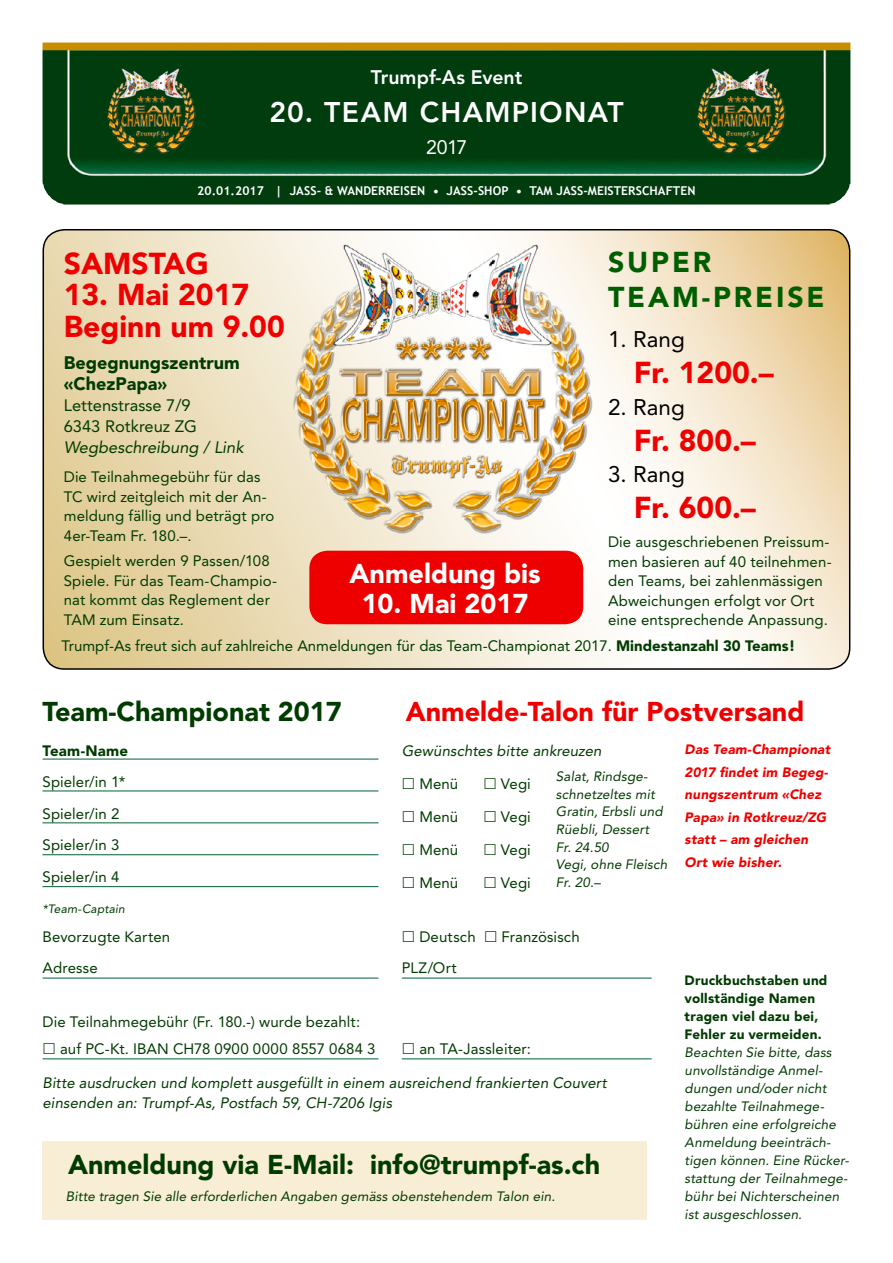
<style>
.page{position:relative;width:893px;height:1263px;background:#fff}
.page>*{position:absolute;margin:0;border:0;box-sizing:border-box;transform-origin:0 0}
.t1{font:900 30px "Avenir LT Std";color:#ef0000}
.t2{font:900 28.5px "Avenir LT Std";letter-spacing:.1em;color:#005d00}
.t3{font:800 28.2px "Avenir LT Std";letter-spacing:.045em;color:#fff}
.t4{font:900 27px "Avenir LT Std";color:#003b00}
.t5{font:900 27px "Avenir LT Std";color:#ef0000}
.t6{font:900 27px "Avenir LT Std";color:#fff}
.t7{font:22.5px "Avenir LT Std";color:#000}
.t8{font:800 19.5px "Avenir LT Std";color:#fff}
.t9{font:19.5px "Avenir LT Std";color:#fff}
.t10{font:900 18px "Avenir LT Std";color:#003b00}
.t11{font:16.5px "Avenir LT Std";color:#003b00}
.t12{font:italic 16.5px "Avenir LT Std";color:#003b00}
.t13{font:15px/19.5px "Avenir LT Std";letter-spacing:.005em;color:#003b00}
.t14{font:italic 15px "Avenir LT Std";letter-spacing:.005em;color:#003b00}
.t15{font:900 15px "Avenir LT Std";letter-spacing:.01em;color:#003b00}
.t16{font:italic 13.5px/17.7px "Avenir LT Std";letter-spacing:.01em;color:#003b00}
.t17{font:italic 900 13.5px "Avenir LT Std";letter-spacing:.015em;color:#ef0000}
.t18{font:900 13.5px "Avenir LT Std";letter-spacing:.015em;color:#003b00}
.t19{font:700 12.15px "Trebuchet MS";letter-spacing:.005em;color:#fff}
.t20{font:italic 12px "Avenir LT Std";letter-spacing:.015em;color:#003b00}
.s1{font-weight:900}
</style>
<div class="page">
<svg style="left:43px;top:230px;width:807px;height:439px;background:#efe1c3"></svg>
<div style="left:43px;top:229px;width:807px;height:441px;border:2px solid #000;border-radius:21px"></div>
<img style="left:43px;top:43px;width:807px;height:162px">
<img style="left:101px;top:67px;width:102px;height:90px">
<img style="left:691px;top:67px;width:102px;height:90px">
<img style="left:270px;top:238px;width:348px;height:306px">
<div style="left:43px;top:1141px;width:604px;height:78px;background:#f8edd5"></div>
<hr style="left:43px;top:791px;width:335px;height:1px;background:#006034">
<hr style="left:43px;top:823px;width:335px;height:1px;background:#006034">
<hr style="left:43px;top:854px;width:335px;height:1px;background:#006034">
<hr style="left:43px;top:886px;width:335px;height:1px;background:#006034">
<hr style="left:43px;top:759px;width:335px;height:1px;background:#006034">
<hr style="left:43px;top:978px;width:335px;height:1px;background:#006034">
<hr style="left:402px;top:978px;width:250px;height:1px;background:#006034">
<hr style="left:43px;top:1058px;width:335px;height:1px;background:#006034">
<hr style="left:402px;top:1058px;width:250px;height:1px;background:#006034">
<div style="left:309px;top:551px;width:274px;height:73px;background:#ef0000;border-radius:18px"></div>
<p class="t8" style="left:371px;top:66px;width:153px">Trumpf-As Event</p>
<p class="t3" style="left:269px;top:96px;width:356px">20. TEAM CHAMPIONAT</p>
<p class="t9" style="left:426px;top:136px;width:43px">2017</p>
<p class="t19" style="left:197px;top:183px;width:500px">20.01.2017 | JASS- &amp; WANDERREISEN • JASS-SHOP • TAM JASS-MEISTERSCHAFTEN</p>
<p class="t1" style="left:64px;top:245px;width:147px">SAMSTAG</p>
<p class="t1" style="left:64px;top:276px;width:187px">13. Mai 2017</p>
<p class="t1" style="left:64px;top:308px;width:223px">Beginn um 9.00</p>
<p class="t10" style="left:64px;top:351px;width:177px">Begegnungszentrum</p>
<p class="t10" style="left:64px;top:372px;width:105px">«ChezPapa»</p>
<p class="t11" style="left:64px;top:395px;width:128px">Lettenstrasse 7/9</p>
<p class="t11" style="left:64px;top:416px;width:135px">6343 Rotkreuz ZG</p>
<p class="t12" style="left:64px;top:437px;width:181px">Wegbeschreibung / Link</p>
<p class="t13" style="left:64px;top:467px;width:198px">Die Teilnahmegebühr für das</p>
<p class="t13" style="left:64px;top:487px;width:205px">TC wird zeitgleich mit der An-</p>
<p class="t13" style="left:64px;top:506px;width:212px">meldung fällig und beträgt pro</p>
<p class="t13" style="left:64px;top:526px;width:129px">4er-Team Fr. 180.–.</p>
<p class="t13" style="left:64px;top:551px;width:208px">Gespielt werden 9 Passen/108</p>
<p class="t13" style="left:64px;top:571px;width:215px">Spiele. Für das Team-Champio-</p>
<p class="t13" style="left:64px;top:590px;width:208px">nat kommt das Reglement der</p>
<p class="t13" style="left:64px;top:610px;width:122px">TAM zum Einsatz.</p>
<p class="t6" style="left:350px;top:557px;width:193px">Anmeldung bis</p>
<p class="t6" style="left:362px;top:587px;width:168px">10. Mai 2017</p>
<p class="t2" style="left:608px;top:245px;width:105px">SUPER</p>
<p class="t2" style="left:608px;top:279px;width:218px">TEAM-PREISE</p>
<p class="t7" style="left:608px;top:326px;width:78px">1. Rang</p>
<p class="t1" style="left:634px;top:355px;width:141px">Fr. 1200.–</p>
<p class="t7" style="left:608px;top:394px;width:78px">2. Rang</p>
<p class="t1" style="left:634px;top:422px;width:124px">Fr. 800.–</p>
<p class="t7" style="left:608px;top:461px;width:78px">3. Rang</p>
<p class="t1" style="left:634px;top:490px;width:124px">Fr. 600.–</p>
<p class="t13" style="left:608px;top:532px;width:225px">Die ausgeschriebenen Preissum&shy;men basieren auf 40 teilnehmen&shy;den Teams, bei zahlenmässigen</p>
<p class="t13" style="left:608px;top:591px;width:208px">Abweichungen erfolgt vor Ort</p>
<p class="t13" style="left:608px;top:610px;width:221px">eine entsprechende Anpassung.</p>
<p class="t13" style="left:62px;top:636px;width:735px">Trumpf-As freut sich auf zahlreiche Anmeldungen für das Team-Championat 2017. <span class="s1">Mindestanzahl 30 Teams!</span></p>
<p class="t4" style="left:43px;top:695px;width:301px">Team-Championat 2017</p>
<p class="t5" style="left:406px;top:695px;width:400px">Anmelde-Talon für Postversand</p>
<p class="t15" style="left:43px;top:741px;width:87px">Team-Name</p>
<p class="t13" style="left:43px;top:772px;width:84px">Spieler/in 1*</p>
<p class="t13" style="left:43px;top:804px;width:78px">Spieler/in 2</p>
<p class="t13" style="left:43px;top:835px;width:78px">Spieler/in 3</p>
<p class="t13" style="left:43px;top:867px;width:78px">Spieler/in 4</p>
<p class="t20" style="left:43px;top:902px;width:84px">*Team-Captain</p>
<p class="t13" style="left:43px;top:927px;width:129px">Bevorzugte Karten</p>
<p class="t13" style="left:43px;top:958px;width:57px">Adresse</p>
<p class="t13" style="left:43px;top:1012px;width:319px">Die Teilnahmegebühr (Fr. 180.-) wurde bezahlt:</p>
<p class="t13" style="left:60px;top:1039px;width:317px">auf PC-Kt. IBAN CH78 0900 0000 8557 0684 3</p>
<p class="t14" style="left:402px;top:742px;width:201px">Gewünschtes bitte ankreuzen</p>
<p class="t13" style="left:419px;top:774px;width:40px">Menü</p>
<p class="t13" style="left:501px;top:774px;width:31px">Vegi</p>
<p class="t13" style="left:419px;top:807px;width:40px">Menü</p>
<p class="t13" style="left:501px;top:807px;width:31px">Vegi</p>
<p class="t13" style="left:419px;top:840px;width:40px">Menü</p>
<p class="t13" style="left:501px;top:840px;width:31px">Vegi</p>
<p class="t13" style="left:419px;top:873px;width:40px">Menü</p>
<p class="t13" style="left:501px;top:873px;width:31px">Vegi</p>
<p class="t13" style="left:419px;top:927px;width:58px">Deutsch</p>
<p class="t13" style="left:502px;top:927px;width:80px">Französisch</p>
<p class="t13" style="left:402px;top:958px;width:56px">PLZ/Ort</p>
<p class="t16" style="left:556px;top:768px;width:108px">Salat, Rindsge&shy;schnetzeltes mit<br>Gratin, Erbsli und<br>Rüebli, Dessert<br>Fr. 24.50</p>
<p class="t16" style="left:556px;top:856px;width:113px">Vegi, ohne Fleisch<br>Fr. 20.–</p>
<p class="t13" style="left:419px;top:1039px;width:113px">an TA-Jassleiter:</p>
<p class="t14" style="left:43px;top:1074px;width:566px">Bitte ausdrucken und komplett ausgefüllt in einem ausreichend frankierten Couvert</p>
<p class="t14" style="left:43px;top:1094px;width:351px">einsenden an: Trumpf-As, Postfach 59, CH-7206 Igis</p>
<p class="t4" style="left:68px;top:1148px;width:534px">Anmeldung via E-Mail: info@trumpf-as.ch</p>
<p class="t16" style="left:66px;top:1188px;width:491px">Bitte tragen Sie alle erforderlichen Angaben gemäss obenstehendem Talon ein.</p>
<p class="t17" style="left:685px;top:741px;width:147px">Das Team-Championat</p>
<p class="t17" style="left:685px;top:764px;width:145px">2017 findet im Begeg-</p>
<p class="t17" style="left:685px;top:786px;width:138px">nungszentrum «Chez</p>
<p class="t17" style="left:685px;top:809px;width:143px">Papa» in Rotkreuz/ZG</p>
<p class="t17" style="left:685px;top:831px;width:125px">statt – am gleichen</p>
<p class="t17" style="left:685px;top:854px;width:99px">Ort wie bisher.</p>
<p class="t18" style="left:685px;top:972px;width:144px">Druckbuchstaben und</p>
<p class="t18" style="left:685px;top:990px;width:132px">vollständige Namen</p>
<p class="t18" style="left:685px;top:1008px;width:135px">tragen viel dazu bei,</p>
<p class="t18" style="left:685px;top:1026px;width:139px">Fehler zu vermeiden.</p>
<p class="t16" style="left:685px;top:1043px;width:149px">Beachten Sie bitte, dass</p>
<p class="t16" style="left:685px;top:1061px;width:143px">unvollständige Anmel&shy;dungen und/oder nicht</p>
<p class="t16" style="left:685px;top:1097px;width:153px">bezahlte Teilnahmege&shy;bühren eine erfolgreiche</p>
<p class="t16" style="left:685px;top:1133px;width:148px">Anmeldung beeinträch-</p>
<p class="t16" style="left:685px;top:1151px;width:166px;text-align:justify">tigen können. Eine Rücker&shy;stattung der Teilnahmege&shy;bühr bei Nichterscheinen</p>
<p class="t16" style="left:685px;top:1205px;width:119px">ist ausgeschlossen.</p>
</div>
